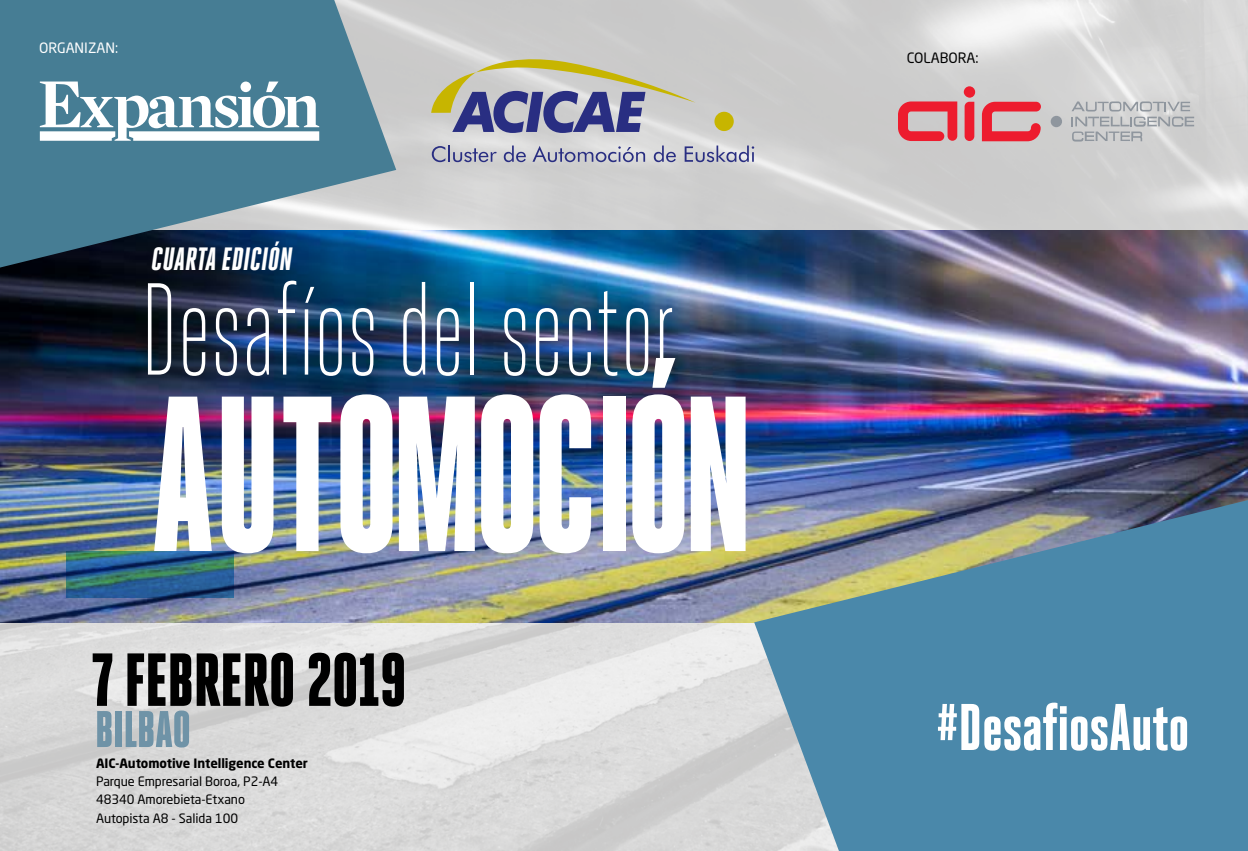
<style>
.page{position:relative;width:1248px;height:851px;background:#fff}
.page>*{position:absolute;margin:0;border:0;box-sizing:border-box;transform-origin:0 0}
.t1{font:900 220.6px "Heroic Condensed";letter-spacing:-.04em;color:#fff;scale:.82 1}
.t2{font:300 130.4px "Heroic Condensed";color:#fff;scale:.82 1}
.t3{font:900 74.8px "Heroic Condensed";letter-spacing:-.01em;color:#000}
.t4{font:800 65.8px "Heroic Condensed";letter-spacing:-.01em;color:#fff}
.t5{font:900 51.4px "Heroic Condensed";letter-spacing:-.01em;color:#6f93a7}
.t6{font:800 32.2px "Heroic Condensed";color:#fff}
.t7{font:14.2px "Neo Sans Std";color:#fff}
.t8{font:14.2px "Neo Sans Std";color:#000}
.t9{font:12.8px/18.2px "Neo Sans Std";letter-spacing:-.005em;color:#000}
.t10{font:700 12.8px "Neo Sans Std";letter-spacing:-.005em;color:#000}
</style>
<div class="page">
<img style="left:0;top:0;width:1247px;height:850px">
<img style="left:0;top:230px;width:1247px;height:392px">
<svg style="left:66px;top:551px;width:168px;height:46px;background:#296182"></svg>
<svg style="left:0;top:0;width:396px;height:267px;background:#517e94"></svg>
<svg style="left:40px;top:81px;width:279px;height:60px"></svg>
<svg style="left:754px;top:500px;width:493px;height:350px;background:#5e8ea6"></svg>
<svg style="left:431px;top:58px;width:302px;height:75px;background:#acabab"></svg>
<svg style="left:432px;top:145px;width:64px;height:17px"></svg>
<svg style="left:503px;top:145px;width:23px;height:17px"></svg>
<svg style="left:532px;top:146px;width:113px;height:16px;background:#afb0c4"></svg>
<svg style="left:653px;top:145px;width:22px;height:17px"></svg>
<svg style="left:684px;top:145px;width:70px;height:17px"></svg>
<svg style="left:981px;top:102px;width:59px;height:39px;background:#df6871"></svg>
<svg style="left:897px;top:101px;width:60px;height:40px;background:#df626d"></svg>
<svg style="left:964px;top:102px;width:10px;height:39px"></svg>
<svg style="left:963px;top:86px;width:12px;height:12px"></svg>
<div style="left:1050px;top:116px;width:11px;height:11px;background:#8f969e;border-radius:50%"></div>
<svg style="left:1071px;top:101px;width:118px;height:10px"></svg>
<svg style="left:1071px;top:117px;width:122px;height:24px;background:#c0c2c4"></svg>
<p class="t7" style="left:39px;top:39px;width:81px">ORGANIZAN:</p>
<h3 class="t6" style="left:150px;top:241px;width:147px">CUARTA EDICIÓN</h3>
<h2 class="t2" style="left:141px;top:258px;width:653px">Desafíos del sector</h2>
<h1 class="t1" style="left:151px;top:353px;width:734px">AUTOMOCIÓN</h1>
<h3 class="t3" style="left:92px;top:638px;width:317px">7 FEBRERO 2019</h3>
<h3 class="t5" style="left:95px;top:700px;width:97px">BILBAO</h3>
<p class="t10" style="left:96px;top:754px;width:213px">AIC-Automotive Intelligence Center</p>
<p class="t9" style="left:96px;top:772px;width:184px">Parque Empresarial Boroa, P2-A4<br>48340 Amorebieta-Etxano<br>Autopista A8 - Salida 100</p>
<p class="t8" style="left:906px;top:49px;width:73px">COLABORA:</p>
<h3 class="t4" style="left:935px;top:691px;width:255px">#DesafiosAuto</h3>
</div>
